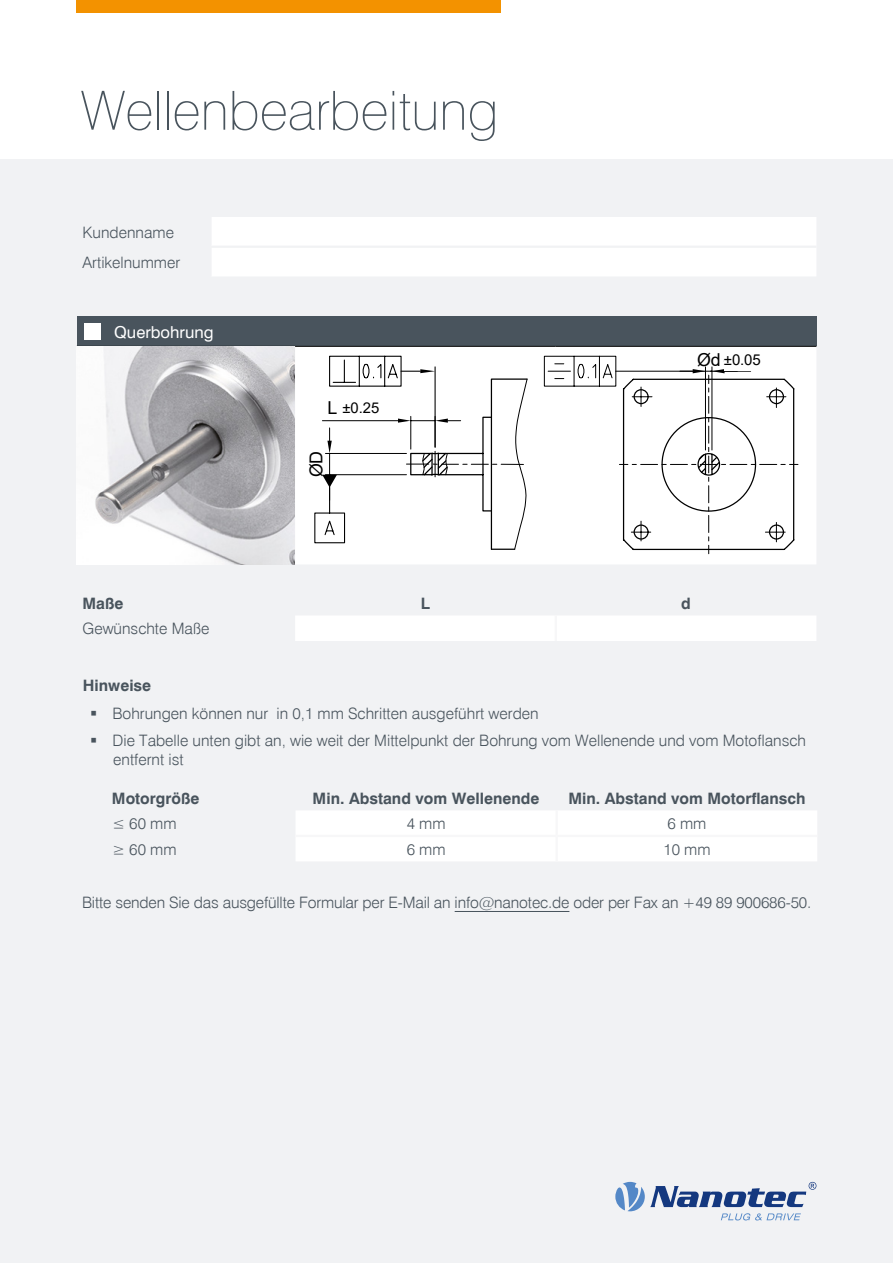
<style>
.page{position:relative;width:893px;height:1263px;background:#fff}
.page>*{position:absolute;margin:0;border:0;box-sizing:border-box;transform-origin:0 0}
.t1{font:100 54px "Swiss 721 BT";color:#49545d}
.t2{font:17.85px "Arial";color:#000}
.t3{font:16.5px "Swiss 721 BT";color:#fff}
.t4{font:300 15.75px/29.7px "Swiss 721 BT";color:#49545d}
.t5{font:700 15.75px "Swiss 721 BT";color:#49545d}
.t6{font:15px "Arial";color:#000}
.t7{font:14.85px "Arial";color:#000}
.t8{font:14.25px "Arial";color:#000}
.s1{font-size:17.85px}
</style>
<div class="page">
<div style="left:0;top:159px;width:893px;height:1104px;background:#f1f2f4"></div>
<div style="left:212px;top:217px;width:604px;height:59px;background:#fff"></div>
<hr style="left:210px;top:246px;width:606px;height:2px;background:#f1f2f4">
<div style="left:77px;top:317px;width:739px;height:29px;background:#49545d"></div>
<svg style="left:295px;top:347px;width:521px;height:294px;fill:#fff"></svg>
<hr style="left:295px;top:346px;width:261px;height:1px;background:#000">
<hr style="left:556px;top:346px;width:260px;height:1px;background:#000">
<hr style="left:555px;top:615px;width:2px;height:26px;background:#f7f7f8">
<img style="left:77px;top:346px;width:218px;height:218px">
<svg style="left:615px;top:1182px;width:201px;height:38px"></svg>
<svg style="left:314px;top:355px;width:214px;height:195px"></svg>
<svg style="left:544px;top:355px;width:254px;height:199px"></svg>
<hr style="left:616px;top:371px;width:89px;height:1px;background:#000">
<hr style="left:710px;top:371px;width:41px;height:1px;background:#000">
<hr style="left:455px;top:911px;width:114px;height:1px;background:#49545d">
<div style="left:77px;top:0;width:424px;height:13px;background:#f39200"></div>
<div style="left:84px;top:323px;width:16px;height:16px;background:#fff"></div>
<div style="left:724px;top:354px;width:75px;height:16px;background:#fff"></div>
<div style="left:296px;top:811px;width:521px;height:50px;background:#fff"></div>
<hr style="left:555px;top:810px;width:3px;height:25px;background:#f7f7f8">
<hr style="left:296px;top:835px;width:261px;height:2px;background:#f7f7f8">
<hr style="left:557px;top:835px;width:260px;height:2px;background:#f7f7f8">
<hr style="left:555px;top:837px;width:3px;height:24px;background:#f7f7f8">
<h1 class="t1" style="left:81px;top:78px;width:419px">Wellenbearbeitung</h1>
<p class="t4" style="left:83px;top:217px;width:99px">Kundenname<br>Artikelnummer</p>
<p class="t3" style="left:114px;top:322px;width:101px">Querbohrung</p>
<p class="t7" style="left:327px;top:397px;width:53px"><span class="s1">L</span> ±0.25</p>
<p class="t2" style="left:304px;top:477px;width:28px;rotate:-90deg">ØD</p>
<p class="t8" style="left:697px;top:351px;width:56px"><span class="s1">Ød</span> +0.1</p>
<p class="t6" style="left:724px;top:349px;width:38px">±0.05</p>
<p class="t5" style="left:83px;top:593px;width:43px">Maße</p>
<p class="t5" style="left:421px;top:593px;width:11px">L</p>
<p class="t5" style="left:681px;top:593px;width:11px">d</p>
<p class="t4" style="left:83px;top:614px;width:128px">Gewünschte Maße</p>
<p class="t5" style="left:83px;top:676px;width:70px">Hinweise</p>
<p class="t4" style="left:113px;top:699px;width:695px;line-height:27.5px">Bohrungen können nur in 0,1 mm Schritten ausgeführt werden<br>Die Tabelle unten gibt an, wie weit der Mittelpunkt der Bohrung vom Wellenende und vom Motoflansch</p>
<p class="t4" style="left:113px;top:744px;width:72px">entfernt ist</p>
<p class="t5" style="left:112px;top:788px;width:89px">Motorgröße</p>
<p class="t5" style="left:313px;top:788px;width:228px">Min. Abstand vom Wellenende</p>
<p class="t5" style="left:568px;top:788px;width:239px">Min. Abstand vom Motorflansch</p>
<p class="t4" style="left:112px;top:808px;width:66px">≤ 60 mm</p>
<p class="t4" style="left:407px;top:808px;width:40px">4 mm</p>
<p class="t4" style="left:667px;top:808px;width:40px">6 mm</p>
<p class="t4" style="left:112px;top:834px;width:66px">≥ 60 mm</p>
<p class="t4" style="left:407px;top:834px;width:40px">6 mm</p>
<p class="t4" style="left:663px;top:834px;width:49px">10 mm</p>
<p class="t4" style="left:82px;top:888px;width:731px">Bitte senden Sie das ausgefüllte Formular per E-Mail an info@nanotec.de oder per Fax an +49 89 900686-50.</p>
</div>
